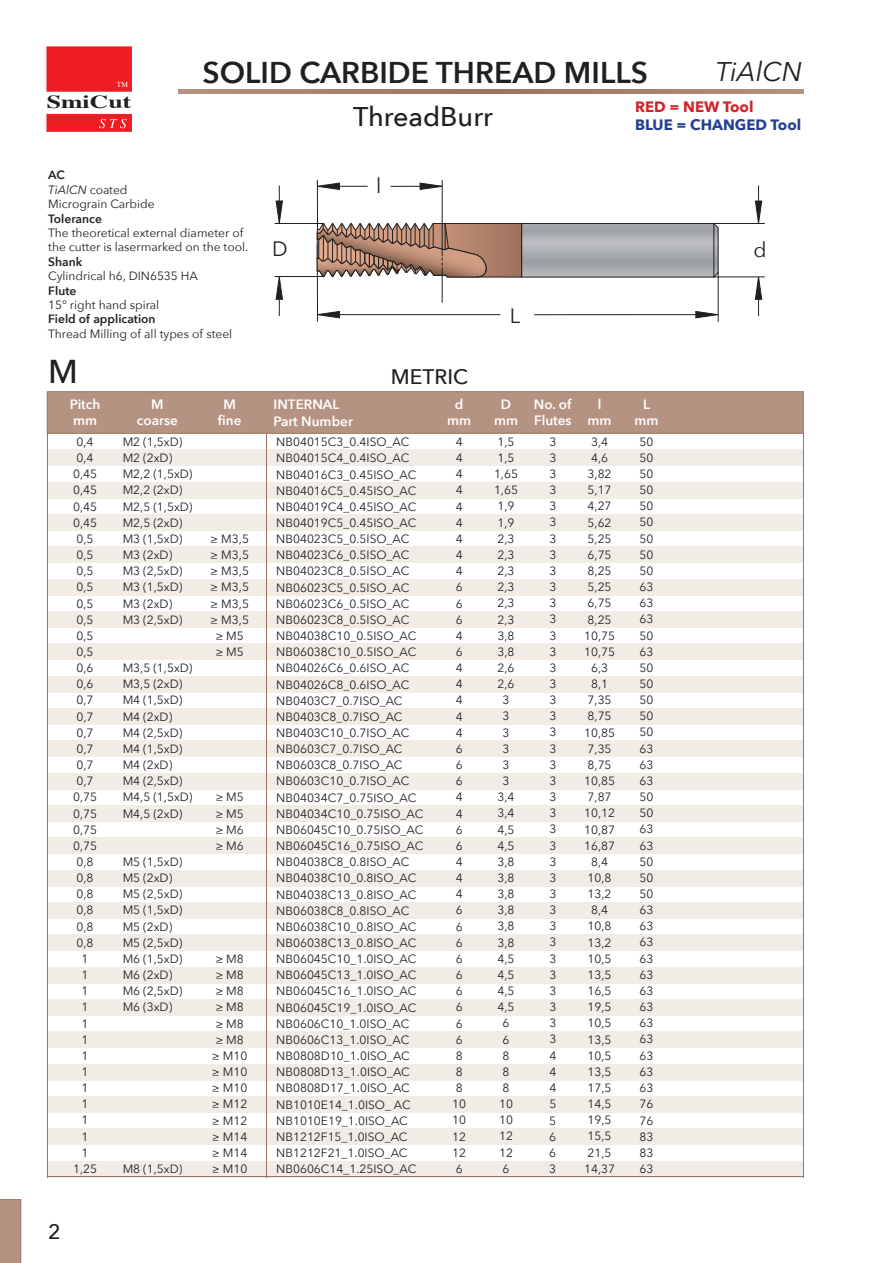
<style>
.page{position:relative;width:893px;height:1263px;background:#fff}
.page>*{position:absolute;margin:0;border:0;box-sizing:border-box;transform-origin:0 0}
.t1{font:500 33px "Avenir Next";color:#231f20}
.t2{font:600 30px "Avenir Next";color:#231f20}
.t3{font:500 27px "Avenir Next";color:#231f20}
.t4{font:italic 27px "Avenir Next";color:#231f20}
.t5{font:500 21px "Avenir Next";color:#231f20}
.t6{font:20.7px "Avenir Next";color:#231f20}
.t7{font:700 18.45px "Times";color:#231f20;scale:1.4 1}
.t8{font:700 15px "Avenir Next";color:#253f8e}
.t9{font:700 15px "Avenir Next";color:#d1232a}
.t10{font:600 13.5px/16.2px "Avenir Next";color:#fff;text-align:center}
.t11{font:12px/16.2px "Avenir Next";color:#231f20}
.t12{font:600 12px "Avenir Next";color:#231f20}
.t13{font:7.65px "Times";color:#fff}
.s1{font-weight:600}
.s2{font-style:italic}
</style>
<div class="page">
<div style="left:47px;top:47px;width:85px;height:44px;background:#ee1d23"></div>
<svg style="left:47px;top:114px;width:85px;height:18px;background:#ee272d"></svg>
<svg style="left:179px;top:89px;width:625px;height:5px;background:#a8816f"></svg>
<svg style="left:0;top:1199px;width:21px;height:64px"></svg>
<hr style="left:317px;top:180px;width:1px;height:49px;background:#231f20">
<svg style="left:420px;top:183px;width:22px;height:7px"></svg>
<svg style="left:316px;top:183px;width:24px;height:7px"></svg>
<svg style="left:755px;top:186px;width:7px;height:37px"></svg>
<svg style="left:755px;top:276px;width:7px;height:40px"></svg>
<hr style="left:328px;top:186px;width:39px;height:1px;background:#231f20">
<hr style="left:391px;top:186px;width:43px;height:1px;background:#231f20">
<hr style="left:317px;top:271px;width:1px;height:50px;background:#231f20">
<hr style="left:718px;top:273px;width:1px;height:48px;background:#231f20">
<svg style="left:695px;top:311px;width:24px;height:7px"></svg>
<svg style="left:318px;top:311px;width:22px;height:7px"></svg>
<hr style="left:328px;top:314px;width:172px;height:1px;background:#231f20">
<hr style="left:534px;top:314px;width:177px;height:1px;background:#231f20">
<svg style="left:276px;top:186px;width:7px;height:37px"></svg>
<svg style="left:276px;top:277px;width:7px;height:39px"></svg>
<hr style="left:714px;top:277px;width:50px;height:1px;background:#231f20">
<hr style="left:714px;top:223px;width:50px;height:1px;background:#231f20">
<hr style="left:275px;top:276px;width:49px;height:1px;background:#231f20">
<hr style="left:275px;top:223px;width:49px;height:1px;background:#231f20">
<hr style="left:442px;top:180px;width:1px;height:76px;background:#231f20">
<svg style="left:317px;top:223px;width:401px;height:54px;background:#a5948c"></svg>
<hr style="left:442px;top:268px;width:1px;height:34px;background:#231f20">
<div style="left:47px;top:391px;width:757px;height:43px;background:#b59383;border:1px solid #9d725e"></div>
<div style="left:47px;top:450px;width:757px;height:16px;background:#f2ece7"></div>
<div style="left:47px;top:482px;width:757px;height:16px;background:#f2ece7"></div>
<div style="left:47px;top:514px;width:757px;height:17px;background:#f2ece7"></div>
<div style="left:47px;top:547px;width:757px;height:16px;background:#f2ece7"></div>
<div style="left:47px;top:579px;width:757px;height:16px;background:#f2ece7"></div>
<div style="left:47px;top:611px;width:757px;height:17px;background:#f2ece7"></div>
<div style="left:47px;top:644px;width:757px;height:16px;background:#f2ece7"></div>
<div style="left:47px;top:676px;width:757px;height:16px;background:#f2ece7"></div>
<div style="left:47px;top:708px;width:757px;height:17px;background:#f2ece7"></div>
<div style="left:47px;top:741px;width:757px;height:16px;background:#f2ece7"></div>
<div style="left:47px;top:773px;width:757px;height:16px;background:#f2ece7"></div>
<div style="left:47px;top:805px;width:757px;height:16px;background:#f2ece7"></div>
<div style="left:47px;top:838px;width:757px;height:16px;background:#f2ece7"></div>
<div style="left:47px;top:870px;width:757px;height:16px;background:#f2ece7"></div>
<div style="left:47px;top:902px;width:757px;height:16px;background:#f2ece7"></div>
<div style="left:47px;top:935px;width:757px;height:16px;background:#f2ece7"></div>
<div style="left:47px;top:967px;width:757px;height:16px;background:#f2ece7"></div>
<div style="left:47px;top:999px;width:757px;height:16px;background:#f2ece7"></div>
<div style="left:47px;top:1032px;width:757px;height:16px;background:#f2ece7"></div>
<div style="left:47px;top:1064px;width:757px;height:16px;background:#f2ece7"></div>
<div style="left:47px;top:1096px;width:757px;height:16px;background:#f2ece7"></div>
<div style="left:47px;top:1128px;width:757px;height:17px;background:#f2ece7"></div>
<div style="left:47px;top:1161px;width:757px;height:16px;background:#f2ece7"></div>
<hr style="left:47px;top:433px;width:1px;height:744px;background:#9d725e">
<hr style="left:803px;top:433px;width:1px;height:744px;background:#9d725e">
<hr style="left:47px;top:1176px;width:757px;height:1px;background:#9d725e">
<hr style="left:266px;top:433px;width:1px;height:744px;background:#9d725e">
<p class="t13" style="left:117px;top:82px;width:13px">TM</p>
<h3 class="t7" style="left:47px;top:94px;width:62px">SmiCut</h3>
<h2 class="t2" style="left:203px;top:53px;width:447px">SOLID CARBIDE THREAD MILLS</h2>
<h3 class="t4" style="left:716px;top:54px;width:88px">TiAlCN</h3>
<h3 class="t3" style="left:353px;top:99px;width:141px">ThreadBurr</h3>
<p class="t9" style="left:635px;top:97px;width:120px">RED = NEW Tool</p>
<p class="t8" style="left:635px;top:115px;width:168px">BLUE = CHANGED Tool</p>
<p class="t11" style="left:48px;top:168px;width:108px;line-height:14.4px"><span class="s1">AC<br></span><span class="s2">TiAlCN</span> coated<br>Micrograin Carbide</p>
<p class="t12" style="left:48px;top:211px;width:55px">Tolerance</p>
<p class="t11" style="left:48px;top:226px;width:201px;line-height:14.4px">The theoretical external diameter of the cutter is lasermarked on the tool.</p>
<p class="t12" style="left:48px;top:254px;width:35px">Shank</p>
<p class="t11" style="left:48px;top:268px;width:151px">Cylindrical h6, DIN6535 HA</p>
<p class="t12" style="left:48px;top:283px;width:30px">Flute</p>
<p class="t11" style="left:48px;top:297px;width:112px">15° right hand spiral</p>
<p class="t12" style="left:48px;top:311px;width:109px">Field of application</p>
<p class="t11" style="left:48px;top:326px;width:185px">Thread Milling of all types of steel</p>
<h3 class="t6" style="left:272px;top:236px;width:17px">D</h3>
<h3 class="t6" style="left:376px;top:172px;width:7px">l</h3>
<h1 class="t1" style="left:48px;top:350px;width:31px">M</h1>
<h3 class="t5" style="left:391px;top:363px;width:78px">METRIC</h3>
<h3 class="t6" style="left:510px;top:302px;width:12px">L</h3>
<p class="t10" style="left:70px;top:397px;width:32px;text-align:left">Pitch mm</p>
<p class="t10" style="left:447px;top:397px;width:26px">d mm</p>
<p class="t10" style="left:494px;top:397px;width:26px">D mm</p>
<p class="t10" style="left:534px;top:397px;width:39px;text-align:left">No. of<br>Flutes</p>
<p class="t10" style="left:137px;top:397px;width:42px">M coarse</p>
<p class="t10" style="left:588px;top:397px;width:26px">l mm</p>
<p class="t10" style="left:634px;top:397px;width:26px">L mm</p>
<p class="t10" style="left:218px;top:397px;width:25px">M fine</p>
<p class="t10" style="left:274px;top:397px;width:67px">INTERNAL</p>
<p class="t10" style="left:274px;top:414px;width:81px">Part Number</p>
<p class="t11" style="left:73px;top:434px;width:25px;text-align:center">0,4<br>0,4<br>0,45<br>0,45<br>0,45<br>0,45<br>0,5<br>0,5<br>0,5<br>0,5<br>0,5<br>0,5<br>0,5<br>0,5<br>0,6<br>0,6<br>0,7<br>0,7<br>0,7<br>0,7<br>0,7<br>0,7<br>0,75<br>0,75<br>0,75<br>0,75<br>0,8<br>0,8<br>0,8<br>0,8<br>0,8<br>0,8<br>1<br>1<br>1<br>1<br>1<br>1<br>1<br>1<br>1<br>1<br>1<br>1<br>1<br>1,25</p>
<p class="t11" style="left:584px;top:434px;width:32px;text-align:center">3,4<br>4,6<br>3,82<br>5,17<br>4,27<br>5,62<br>5,25<br>6,75<br>8,25<br>5,25<br>6,75<br>8,25<br>10,75<br>10,75<br>6,3<br>8,1<br>7,35<br>8,75<br>10,85<br>7,35<br>8,75<br>10,85<br>7,87<br>10,12<br>10,87<br>16,87<br>8,4<br>10,8<br>13,2<br>8,4<br>10,8<br>13,2<br>10,5<br>13,5<br>16,5<br>19,5<br>10,5<br>13,5<br>10,5<br>13,5<br>17,5<br>14,5<br>19,5<br>15,5<br>21,5<br>14,37</p>
<p class="t11" style="left:639px;top:434px;width:15px;text-align:justify">50<br>50<br>50<br>50<br>50<br>50<br>50<br>50<br>50<br>63<br>63<br>63<br>50<br>63<br>50<br>50<br>50<br>50<br>50<br>63<br>63<br>63<br>50<br>50<br>63<br>63<br>50<br>50<br>50<br>63<br>63<br>63<br>63<br>63<br>63<br>63<br>63<br>63<br>63<br>63<br>63<br>76<br>76<br>83<br>83<br>63</p>
<p class="t11" style="left:452px;top:434px;width:15px">4<br>4<br>4<br>4<br>4<br>4<br>4<br>4<br>4<br>6<br>6<br>6<br>4<br>6<br>4<br>4<br>4<br>4<br>4<br>6<br>6<br>6<br>4<br>4<br>6<br>6<br>4<br>4<br>4<br>6<br>6<br>6<br>6<br>6<br>6<br>6<br>6<br>6<br>8<br>8<br>8<br>10<br>10<br>12<br>12<br>6</p>
<p class="t11" style="left:494px;top:434px;width:25px;text-align:center">1,5<br>1,5<br>1,65<br>1,65<br>1,9<br>1,9<br>2,3<br>2,3<br>2,3<br>2,3<br>2,3<br>2,3<br>3,8<br>3,8<br>2,6<br>2,6<br>3<br>3<br>3<br>3<br>3<br>3<br>3,4<br>3,4<br>4,5<br>4,5<br>3,8<br>3,8<br>3,8<br>3,8<br>3,8<br>3,8<br>4,5<br>4,5<br>4,5<br>4,5<br>6<br>6<br>8<br>8<br>8<br>10<br>10<br>12<br>12<br>6</p>
<p class="t11" style="left:549px;top:434px;width:8px;text-align:justify">3<br>3<br>3<br>3<br>3<br>3<br>3<br>3<br>3<br>3<br>3<br>3<br>3<br>3<br>3<br>3<br>3<br>3<br>3<br>3<br>3<br>3<br>3<br>3<br>3<br>3<br>3<br>3<br>3<br>3<br>3<br>3<br>3<br>3<br>3<br>3<br>3<br>3<br>4<br>4<br>4<br>5<br>5<br>6<br>6<br>3</p>
<p class="t11" style="left:123px;top:434px;width:71px">M2 (1,5xD)<br>M2 (2xD)<br>M2,2 (1,5xD)<br>M2,2 (2xD)<br>M2,5 (1,5xD)<br>M2,5 (2xD)<br>M3 (1,5xD)<br>M3 (2xD)<br>M3 (2,5xD)<br>M3 (1,5xD)<br>M3 (2xD)<br>M3 (2,5xD)</p>
<p class="t11" style="left:123px;top:660px;width:71px">M3,5 (1,5xD)<br>M3,5 (2xD)<br>M4 (1,5xD)<br>M4 (2xD)<br>M4 (2,5xD)<br>M4 (1,5xD)<br>M4 (2xD)<br>M4 (2,5xD)<br>M4,5 (1,5xD)<br>M4,5 (2xD)</p>
<p class="t11" style="left:123px;top:854px;width:61px">M5 (1,5xD)<br>M5 (2xD)<br>M5 (2,5xD)<br>M5 (1,5xD)<br>M5 (2xD)<br>M5 (2,5xD)<br>M6 (1,5xD)<br>M6 (2xD)<br>M6 (2,5xD)<br>M6 (3xD)</p>
<p class="t11" style="left:276px;top:434px;width:149px">NB04015C3_0.4ISO_AC<br>NB04015C4_0.4ISO_AC<br>NB04016C3_0.45ISO_AC<br>NB04016C5_0.45ISO_AC<br>NB04019C4_0.45ISO_AC<br>NB04019C5_0.45ISO_AC<br>NB04023C5_0.5ISO_AC<br>NB04023C6_0.5ISO_AC<br>NB04023C8_0.5ISO_AC<br>NB06023C5_0.5ISO_AC<br>NB06023C6_0.5ISO_AC<br>NB06023C8_0.5ISO_AC<br>NB04038C10_0.5ISO_AC<br>NB06038C10_0.5ISO_AC<br>NB04026C6_0.6ISO_AC<br>NB04026C8_0.6ISO_AC<br>NB0403C7_0.7ISO_AC<br>NB0403C8_0.7ISO_AC<br>NB0403C10_0.7ISO_AC<br>NB0603C7_0.7ISO_AC<br>NB0603C8_0.7ISO_AC<br>NB0603C10_0.7ISO_AC<br>NB04034C7_0.75ISO_AC<br>NB04034C10_0.75ISO_AC<br>NB06045C10_0.75ISO_AC<br>NB06045C16_0.75ISO_AC<br>NB04038C8_0.8ISO_AC<br>NB04038C10_0.8ISO_AC<br>NB04038C13_0.8ISO_AC<br>NB06038C8_0.8ISO_AC<br>NB06038C10_0.8ISO_AC<br>NB06038C13_0.8ISO_AC<br>NB06045C10_1.0ISO_AC<br>NB06045C13_1.0ISO_AC<br>NB06045C16_1.0ISO_AC<br>NB06045C19_1.0ISO_AC<br>NB0606C10_1.0ISO_AC<br>NB0606C13_1.0ISO_AC<br>NB0808D10_1.0ISO_AC<br>NB0808D13_1.0ISO_AC<br>NB0808D17_1.0ISO_AC<br>NB1010E14_1.0ISO_ AC<br>NB1010E19_1.0ISO_AC<br>NB1212F15_1.0ISO_AC<br>NB1212F21_1.0ISO_AC<br>NB0606C14_1.25ISO_AC</p>
<p class="t11" style="left:210px;top:531px;width:40px;text-align:center">≥ M3,5 ≥ M3,5 ≥ M3,5 ≥ M3,5 ≥ M3,5 ≥ M3,5 ≥ M5 ≥ M5</p>
<p class="t11" style="left:215px;top:789px;width:30px;text-align:justify">≥ M5 ≥ M5 ≥ M6 ≥ M6</p>
<p class="t11" style="left:212px;top:951px;width:37px">≥ M8 ≥ M8 ≥ M8 ≥ M8 ≥ M8 ≥ M8 ≥ M10 ≥ M10 ≥ M10 ≥ M12 ≥ M12 ≥ M14 ≥ M14 ≥ M10</p>
<p class="t11" style="left:123px;top:1161px;width:61px">M8 (1,5xD)</p>
<h3 class="t5" style="left:48px;top:1213px;width:14px">2</h3>
<h3 class="t6" style="left:753px;top:236px;width:15px">d</h3>
</div>
